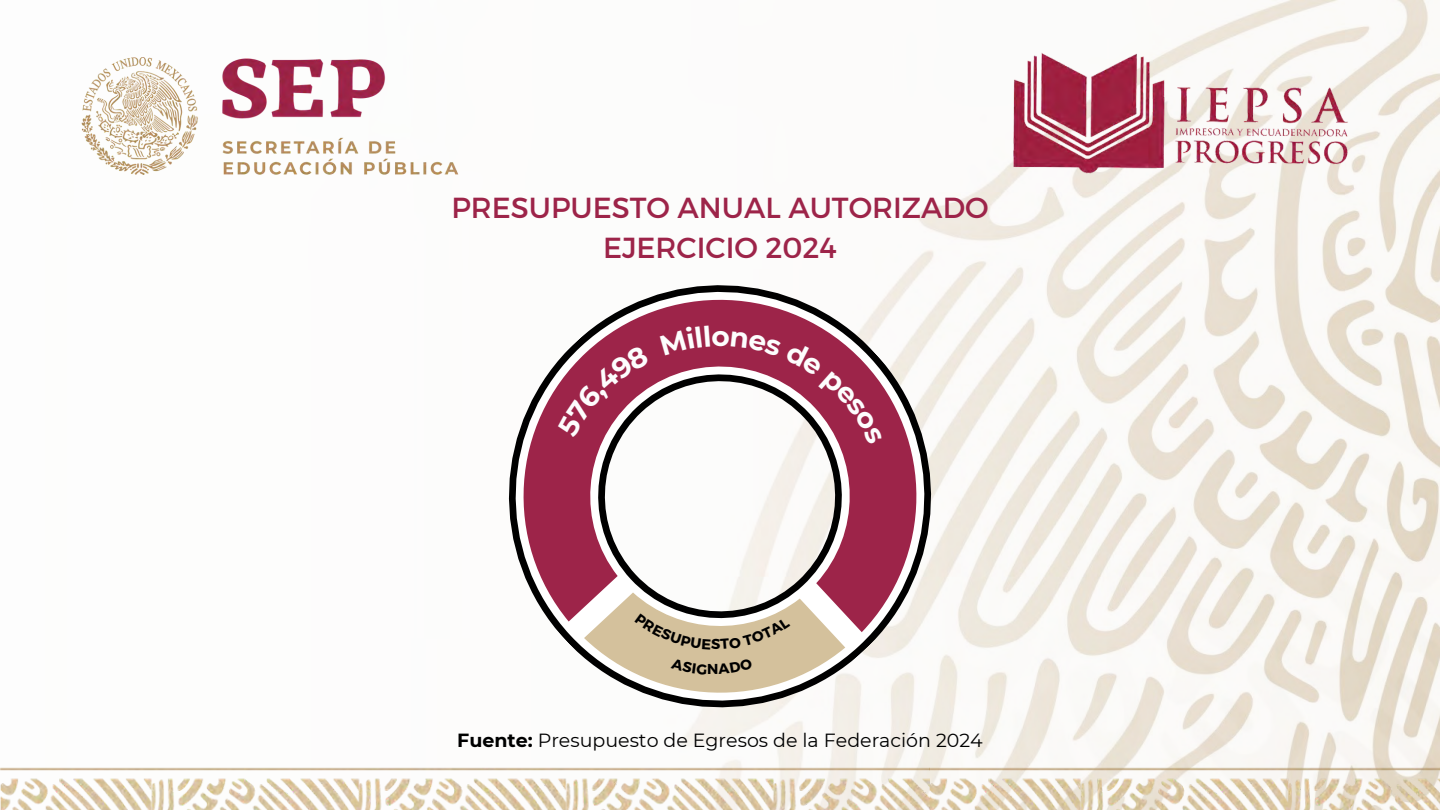
<style>
.page{position:relative;width:1440px;height:810px;background:#fff}
.page>*{position:absolute;margin:0;border:0;box-sizing:border-box;transform-origin:0 0}
.t1{font:29px/40.5px "Montserrat";color:#9d2449;text-align:center}
.t2{font:700 28px "Montserrat";color:#fdfdfd}
.t3{font:19px "Montserrat";color:#000}
.t4{font:700 14.4px "Montserrat";color:#000}
.s1{font-weight:700}
</style>
<div class="page">
<img style="left:0;top:0;width:1440px;height:768px">
<img style="left:81px;top:58px;width:377px;height:117px">
<img style="left:1003px;top:43px;width:356px;height:146px">
<svg style="left:422px;top:198px;width:596px;height:570px"></svg>
<svg style="left:443px;top:219px;width:554px;height:549px"></svg>
<img style="left:0;top:768px;width:1440px;height:42px">
<svg style="left:671px;top:658px;width:36px;height:16px"></svg>
<svg style="left:718px;top:658px;width:35px;height:16px"></svg>
<svg style="left:557px;top:344px;width:93px;height:94px"></svg>
<svg style="left:660px;top:325px;width:50px;height:30px"></svg>
<svg style="left:731px;top:331px;width:152px;height:113px"></svg>
<svg style="left:634px;top:614px;width:77px;height:35px;background:#d4c4a3"></svg>
<svg style="left:720px;top:617px;width:70px;height:32px;background:#d8c7a7"></svg>
<p class="t1" style="left:451px;top:186px;width:539px">PRESUPUESTO ANUAL AUTORIZADO<br>EJERCICIO 2024</p>
<h2 class="t2" style="left:712px;top:319px;width:20px">o</h2>
<p class="t4" style="left:711px;top:635px;width:11px">S</p>
<h2 class="t4" style="left:707px;top:660px;width:13px">N</h2>
<p class="t3" style="left:457px;top:728px;width:527px"><span class="s1">Fuente:</span> Presupuesto de Egresos de la Federación 2024</p>
</div>
